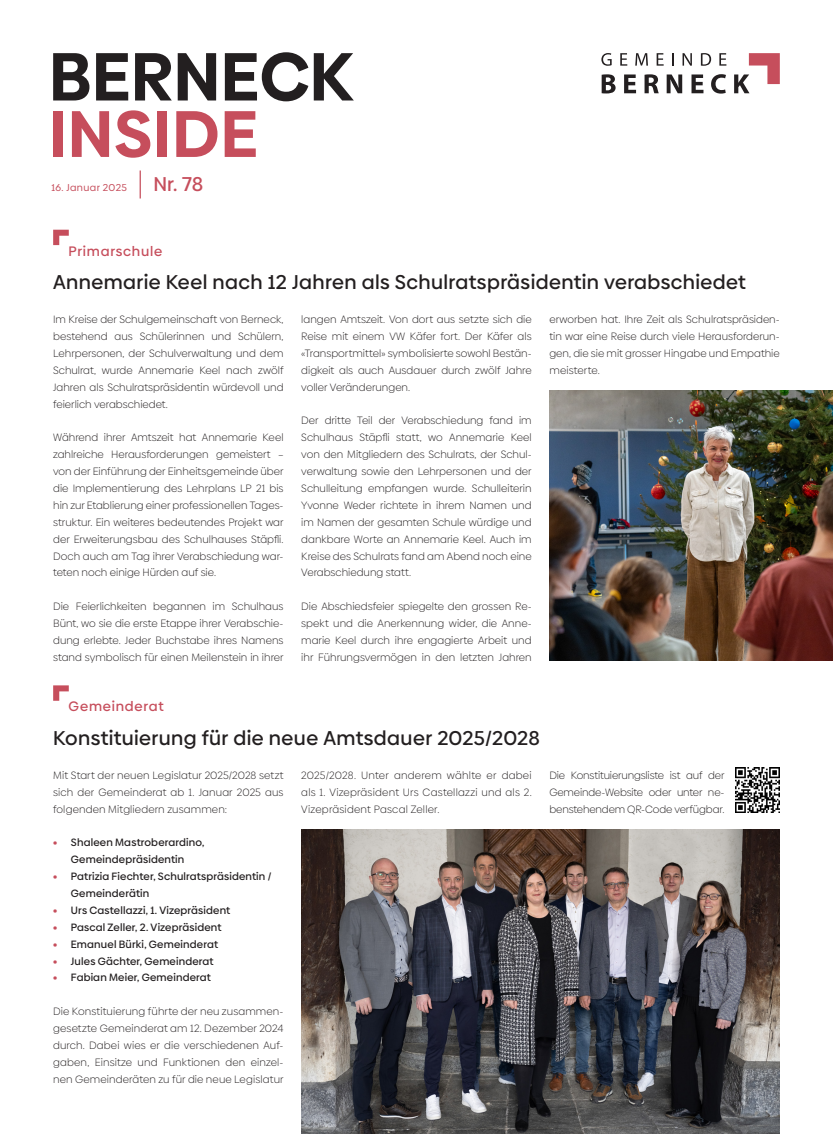
<style>
.page{position:relative;width:833px;height:1134px;background:#fff}
.page>*{position:absolute;margin:0;border:0;box-sizing:border-box;transform-origin:0 0}
.t1{font:700 68.12px "Biennale";color:#231f20}
.t2{font:700 65.88px "Biennale";letter-spacing:.01em;color:#c64e5c}
._02_haupttitel{font:500 20px "Biennale";letter-spacing:.02em;color:#231f20}
.DATUM_AUSGABE__siehe_zeichenformate{font:500 20px "Biennale";color:#c64e5c}
._03_label{font:500 13.75px "Biennale";letter-spacing:.055em;color:#c64e5c}
._01_grundtext{font:300 10.62px/16.9px "Biennale";color:#231f20;text-align:justify}
.t3{font:500 10.62px/16.9px "Biennale";letter-spacing:.015em;color:#231f20;text-align:center}
.DATUM_AUSGABE__siehe_zeichenformate-2{font:10px "Biennale";letter-spacing:.04em;color:#c64e5c}
.s1{font-family:"Encode Sans Semi Expanded";font-weight:700;color:#c64e5c}
</style>
<div class="page">
<img style="left:549px;top:391px;width:284px;height:270px">
<svg style="left:53px;top:685px;width:16px;height:16px"></svg>
<img style="left:301px;top:829px;width:479px;height:305px">
<img style="left:735px;top:767px;width:45px;height:46px">
<svg style="left:53px;top:230px;width:16px;height:15px"></svg>
<svg style="left:140px;top:170px;width:1px;height:28px"></svg>
<svg style="left:601px;top:74px;width:14px;height:19px"></svg>
<svg style="left:624px;top:74px;width:12px;height:19px"></svg>
<svg style="left:644px;top:74px;width:14px;height:19px"></svg>
<svg style="left:666px;top:74px;width:16px;height:19px"></svg>
<svg style="left:691px;top:74px;width:12px;height:19px"></svg>
<svg style="left:711px;top:74px;width:15px;height:20px"></svg>
<svg style="left:734px;top:53px;width:46px;height:40px"></svg>
<svg style="left:601px;top:53px;width:10px;height:13px"></svg>
<svg style="left:620px;top:53px;width:7px;height:13px"></svg>
<svg style="left:635px;top:53px;width:13px;height:13px"></svg>
<svg style="left:656px;top:53px;width:7px;height:13px"></svg>
<svg style="left:672px;top:53px;width:1px;height:13px"></svg>
<svg style="left:682px;top:53px;width:10px;height:13px"></svg>
<svg style="left:701px;top:53px;width:10px;height:13px"></svg>
<svg style="left:719px;top:53px;width:7px;height:13px"></svg>
<h1 class="t1" style="left:49px;top:33px;width:306px">BERNECK</h1>
<h2 class="t2" style="left:49px;top:92px;width:211px">INSIDE</h2>
<p class="DATUM_AUSGABE__siehe_zeichenformate-2" style="left:51px;top:181px;width:77px">16. Januar 2025</p>
<p class="DATUM_AUSGABE__siehe_zeichenformate" style="left:153px;top:172px;width:51px">Nr. 78</p>
<p class="_03_label" style="left:69px;top:242px;width:95px">Primarschule</p>
<p class="_02_haupttitel" style="left:53px;top:270px;width:694px">Annemarie Keel nach 12 Jahren als Schulratspräsidentin verabschiedet</p>
<p class="_01_grundtext" style="left:53px;top:311px;width:232px">Im Kreise der Schulgemeinschaft von Berneck, bestehend aus Schülerinnen und Schülern, Lehrpersonen, der Schulverwaltung und dem Schulrat, wurde Annemarie Keel nach zwölf Jahren als Schulratspräsidentin würdevoll und feierlich verabschiedet.</p>
<p class="_01_grundtext" style="left:53px;top:429px;width:232px">Während ihrer Amtszeit hat Annemarie Keel zahlreiche Herausforderungen gemeistert – von der Einführung der Einheitsgemeinde über die Implementierung des Lehrplans LP 21 bis hin zur Etablierung einer professionellen Tages&shy;struktur. Ein weiteres bedeutendes Projekt war der Erweiterungsbau des Schulhauses Stäpfli.<br>Doch auch am Tag ihrer Verabschiedung war&shy;teten noch einige Hürden auf sie.</p>
<p class="_01_grundtext" style="left:53px;top:598px;width:232px">Die Feierlichkeiten begannen im Schulhaus Bünt, wo sie die erste Etappe ihrer Verabschie&shy;dung erlebte. Jeder Buchstabe ihres Namens stand symbolisch für einen Meilenstein in ihrer</p>
<p class="_01_grundtext" style="left:301px;top:311px;width:232px">langen Amtszeit. Von dort aus setzte sich die Reise mit einem VW Käfer fort. Der Käfer als «Transportmittel» symbolisierte sowohl Bestän&shy;digkeit als auch Ausdauer durch zwölf Jahre voller Veränderungen.</p>
<p class="_01_grundtext" style="left:301px;top:412px;width:232px">Der dritte Teil der Verabschiedung fand im Schulhaus Stäpfli statt, wo Annemarie Keel von den Mitgliedern des Schulrats, der Schul&shy;verwaltung sowie den Lehrpersonen und der Schulleitung empfangen wurde. Schulleiterin Yvonne Weder richtete in ihrem Namen und im Namen der gesamten Schule würdige und dankbare Worte an Annemarie Keel. Auch im Kreise des Schulrats fand am Abend noch eine Verabschiedung statt.</p>
<p class="_01_grundtext" style="left:301px;top:598px;width:232px">Die Abschiedsfeier spiegelte den grossen Re&shy;spekt und die Anerkennung wider, die Anne&shy;marie Keel durch ihre engagierte Arbeit und ihr Führungsvermögen in den letzten Jahren</p>
<p class="_01_grundtext" style="left:549px;top:311px;width:232px">erworben hat. Ihre Zeit als Schulratspräsiden&shy;tin war eine Reise durch viele Herausforderun&shy;gen, die sie mit grosser Hingabe und Empathie meisterte.</p>
<p class="_03_label" style="left:69px;top:698px;width:96px">Gemeinderat</p>
<p class="_02_haupttitel" style="left:53px;top:726px;width:488px">Konstituierung für die neue Amtsdauer 2025/2028</p>
<p class="_01_grundtext" style="left:53px;top:767px;width:232px">Mit Start der neuen Legislatur 2025/2028 setzt sich der Gemeinderat ab 1. Januar 2025 aus folgenden Mitgliedern zusammen:</p>
<p class="t3" style="left:53px;top:834px;width:153px"><span class="s1">•</span> Shaleen Mastroberardino,<br>Gemeindepräsidentin</p>
<p class="t3" style="left:71px;top:868px;width:202px;text-align:left;text-indent:-18px"><span class="s1">•</span> Patrizia Fiechter, Schulratspräsidentin /<br>Gemeinderätin</p>
<p class="t3" style="left:53px;top:902px;width:179px"><span class="s1">•</span> Urs Castellazzi, 1. Vizepräsident</p>
<p class="t3" style="left:53px;top:919px;width:170px"><span class="s1">•</span> Pascal Zeller, 2. Vizepräsident</p>
<p class="t3" style="left:53px;top:935px;width:166px"><span class="s1">•</span> Emanuel Bürki, Gemeinderat</p>
<p class="t3" style="left:53px;top:952px;width:162px"><span class="s1">•</span> Jules Gächter, Gemeinderat</p>
<p class="t3" style="left:53px;top:969px;width:159px"><span class="s1">•</span> Fabian Meier, Gemeinderat</p>
<p class="_01_grundtext" style="left:53px;top:1003px;width:232px">Die Konstituierung führte der neu zusammen&shy;gesetzte Gemeinderat am 12. Dezember 2024 durch. Dabei wies er die verschiedenen Auf&shy;gaben, Einsitze und Funktionen den einzel&shy;nen Gemeinderäten zu für die neue Legislatur</p>
<p class="_01_grundtext" style="left:301px;top:767px;width:232px">2025/2028. Unter anderem wählte er dabei als 1. Vizepräsident Urs Castellazzi und als 2.<br>Vizepräsident Pascal Zeller.</p>
<p class="_01_grundtext" style="left:549px;top:767px;width:177px">Die Konstituierungsliste ist auf der Gemeinde-Website oder unter ne&shy;benstehendem QR-Code verfügbar.</p>
</div>
